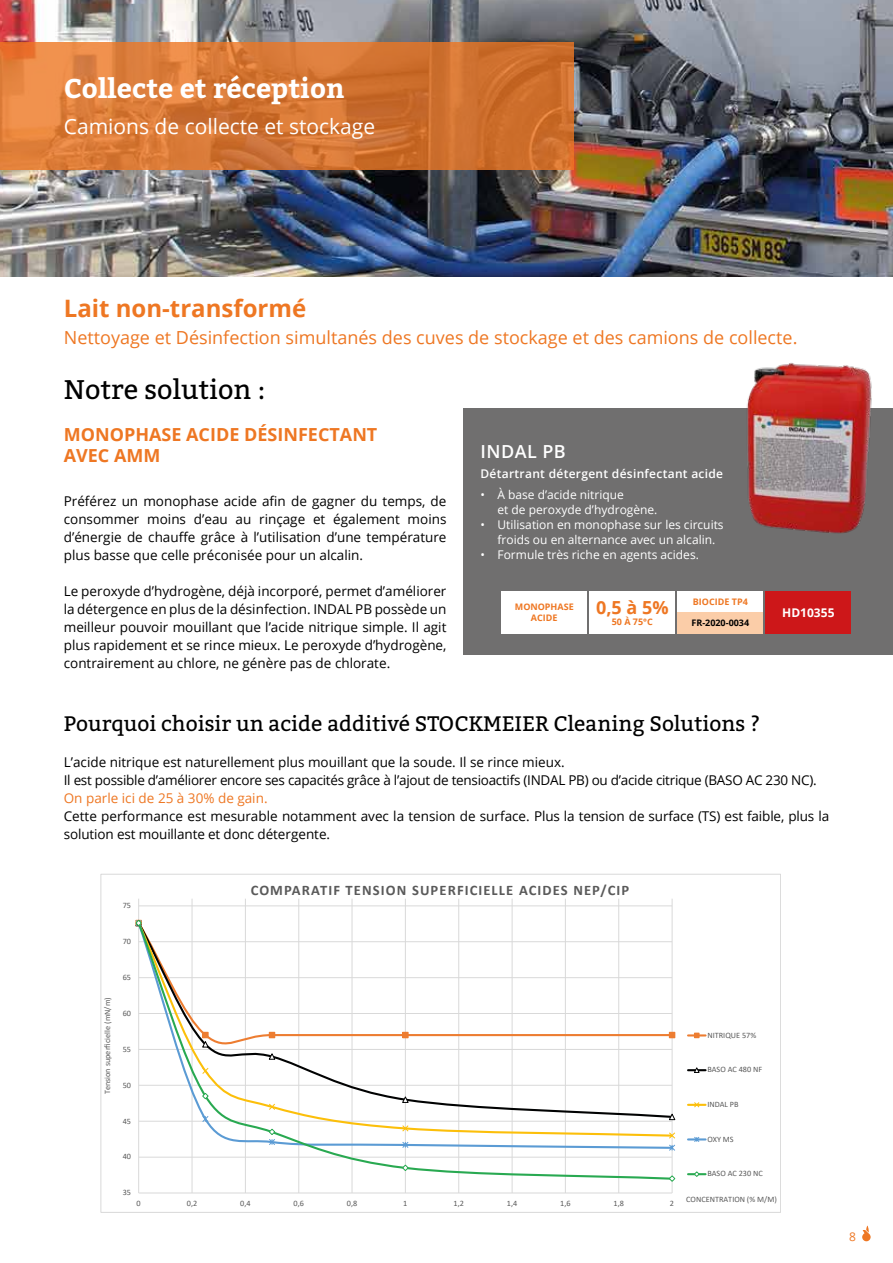
<style>
.page{position:relative;width:893px;height:1263px;background:#fff}
.page>*{position:absolute;margin:0;border:0;box-sizing:border-box;transform-origin:0 0}
.t1{font:700 27px "Bitter";color:#fff}
.t2{font:27px "Bitter";color:#000}
.t3{font:700 24px "Open Sans";color:#ee7723}
.t4{font:21px "Bitter";color:#000}
.t5{font:21px "Open Sans";color:#fff}
.t6{font:18px "Open Sans";color:#ee7723}
.t7{font:700 18px/21px "Open Sans";color:#ee7723}
.t8{font:600 18px "Open Sans";letter-spacing:.025em;color:#fff}
.t9{font:700 14.55px "Calibri";letter-spacing:.075em;color:#5a5a5a}
.t10{font:13.5px/18px "Open Sans";color:#000;text-align:justify}
.t11{font:13.5px/18px "Open Sans";letter-spacing:-.02em;color:#000}
.t12{font:13.5px "Open Sans";color:#ee7723}
.t13{font:12px/15px "Open Sans";color:#fff}
.t14{font:600 12px "Open Sans";letter-spacing:.025em;color:#fff}
.t15{font:700 12px "Open Sans";color:#fff}
.t16{font:12px "Open Sans";color:#ee7723}
.t17{font:700 9px/10.8px "Open Sans";color:#ee7723;text-align:center}
.t18{font:700 9px "Open Sans";color:#000}
.t19{font:8.25px "Calibri";color:#5a5a5a}
</style>
<div class="page">
<img style="left:0;top:0;width:893px;height:276px">
<div style="left:463px;top:408px;width:430px;height:247px;background:#706f6f"></div>
<div style="left:502px;top:591px;width:85px;height:43px;background:#fff"></div>
<div style="left:766px;top:591px;width:85px;height:43px;background:#cd1719"></div>
<div style="left:590px;top:591px;width:85px;height:43px;background:#fff"></div>
<div style="left:678px;top:591px;width:85px;height:21px;background:#fff"></div>
<div style="left:678px;top:612px;width:85px;height:22px;background:#fbcda8"></div>
<img style="left:746px;top:362px;width:126px;height:172px">
<svg style="left:0;top:43px;width:574px;height:127px;background:#d67735"></svg>
<hr style="left:139px;top:905px;width:533px;height:1px;background:#d9d9d9">
<hr style="left:672px;top:899px;width:1px;height:294px;background:#d9d9d9">
<hr style="left:618px;top:899px;width:1px;height:294px;background:#d9d9d9">
<hr style="left:565px;top:899px;width:1px;height:294px;background:#d9d9d9">
<hr style="left:512px;top:899px;width:1px;height:294px;background:#d9d9d9">
<hr style="left:458px;top:899px;width:1px;height:294px;background:#d9d9d9">
<hr style="left:405px;top:899px;width:1px;height:294px;background:#d9d9d9">
<hr style="left:352px;top:899px;width:1px;height:294px;background:#d9d9d9">
<hr style="left:298px;top:899px;width:1px;height:294px;background:#d9d9d9">
<hr style="left:245px;top:899px;width:1px;height:294px;background:#d9d9d9">
<hr style="left:192px;top:899px;width:1px;height:294px;background:#d9d9d9">
<hr style="left:138px;top:899px;width:1px;height:294px;background:#d9d9d9">
<hr style="left:139px;top:1192px;width:533px;height:1px;background:#d9d9d9">
<svg style="left:673px;top:1032px;width:2px;height:6px"></svg>
<svg style="left:673px;top:1132px;width:2px;height:19px"></svg>
<svg style="left:139px;top:920px;width:534px;height:261px"></svg>
<svg style="left:135px;top:919px;width:8px;height:8px"></svg>
<svg style="left:201px;top:1092px;width:8px;height:8px"></svg>
<svg style="left:268px;top:1128px;width:8px;height:18px"></svg>
<svg style="left:401px;top:1164px;width:8px;height:8px"></svg>
<svg style="left:668px;top:1174px;width:8px;height:8px"></svg>
<svg style="left:688px;top:1033px;width:18px;height:5px"></svg>
<svg style="left:688px;top:1067px;width:18px;height:6px"></svg>
<svg style="left:688px;top:1102px;width:18px;height:6px"></svg>
<svg style="left:688px;top:1137px;width:18px;height:5px"></svg>
<svg style="left:688px;top:1171px;width:18px;height:6px"></svg>
<svg style="left:862px;top:1225px;width:9px;height:16px"></svg>
<h1 class="t1" style="left:64px;top:71px;width:282px">Collecte et réception</h1>
<h3 class="t5" style="left:64px;top:112px;width:313px">Camions de collecte et stockage</h3>
<h2 class="t3" style="left:64px;top:291px;width:244px">Lait non-transformé</h2>
<h3 class="t6" style="left:64px;top:325px;width:735px">Nettoyage et Désinfection simultanés des cuves de stockage et des camions de collecte.</h3>
<h1 class="t2" style="left:64px;top:373px;width:203px">Notre solution :</h1>
<h3 class="t7" style="left:64px;top:424px;width:315px">MONOPHASE ACIDE DÉSINFECTANT<br>AVEC AMM</h3>
<p class="t10" style="left:64px;top:491px;width:384px">Préférez un monophase acide afin de gagner du temps, de consommer moins d’eau au rinçage et également moins d’énergie de chauffe grâce à l’utilisation d’une température plus basse que celle préconisée pour un alcalin.</p>
<p class="t10" style="left:64px;top:581px;width:384px">Le peroxyde d’hydrogène, déjà incorporé, permet d’améliorer la détergence en plus de la désinfection. INDAL PB possède un meilleur pouvoir mouillant que l’acide nitrique simple. Il agit plus rapidement et se rince mieux. Le peroxyde d’hydrogène, contrairement au chlore, ne génère pas de chlorate.</p>
<h3 class="t8" style="left:480px;top:439px;width:87px">INDAL PB</h3>
<p class="t14" style="left:480px;top:465px;width:244px">Détartrant détergent désinfectant acide</p>
<p class="t13" style="left:497px;top:487px;width:161px;text-indent:-17px">• À base d’acide nitrique<br>et de peroxyde d’hydrogène.</p>
<p class="t13" style="left:497px;top:517px;width:228px;text-indent:-17px">• Utilisation en monophase sur les circuits froids ou en alternance avec un alcalin.</p>
<p class="t13" style="left:480px;top:547px;width:220px">• Formule très riche en agents acides.</p>
<p class="t17" style="left:693px;top:596px;width:56px">BIOCIDE TP4</p>
<p class="t18" style="left:691px;top:617px;width:59px">FR-2020-0034</p>
<p class="t17" style="left:515px;top:601px;width:60px">MONOPHASE<br>ACIDE</p>
<h3 class="t7" style="left:596px;top:596px;width:74px">0,5 à 5%</h3>
<p class="t15" style="left:782px;top:604px;width:54px">HD10355</p>
<p class="t17" style="left:612px;top:616px;width:43px">50 À 75°C</p>
<h3 class="t4" style="left:64px;top:710px;width:698px">Pourquoi choisir un acide additivé STOCKMEIER Cleaning Solutions ?</h3>
<p class="t11" style="left:64px;top:752px;width:754px">L’acide nitrique est naturellement plus mouillant que la soude. Il se rince mieux.<br>Il est possible d’améliorer encore ses capacités grâce à l’ajout de tensioactifs (INDAL PB) ou d’acide citrique (BASO AC 230 NC).</p>
<p class="t12" style="left:64px;top:788px;width:205px">On parle ici de 25 à 30% de gain.</p>
<p class="t10" style="left:64px;top:806px;width:767px">Cette performance est mesurable notamment avec la tension de surface. Plus la tension de surface (TS) est faible, plus la solution est mouillante et donc détergente.</p>
<p class="t19" style="left:123px;top:900px;width:10px">75</p>
<p class="t9" style="left:251px;top:880px;width:380px">COMPARATIF TENSION SUPERFICIELLE ACIDES NEP/CIP</p>
<p class="t19" style="left:123px;top:935px;width:10px">70</p>
<p class="t19" style="left:102px;top:1094px;width:98px;rotate:-90deg">Tension superficielle (mN/m)</p>
<p class="t19" style="left:123px;top:971px;width:10px">65</p>
<p class="t19" style="left:123px;top:1007px;width:10px">60</p>
<p class="t19" style="left:123px;top:1043px;width:10px">55</p>
<p class="t19" style="left:123px;top:1079px;width:10px">50</p>
<p class="t19" style="left:123px;top:1115px;width:10px">45</p>
<p class="t19" style="left:123px;top:1151px;width:10px">40</p>
<p class="t19" style="left:123px;top:1187px;width:10px">35</p>
<p class="t19" style="left:137px;top:1197px;width:6px">0</p>
<p class="t19" style="left:187px;top:1197px;width:12px">0,2</p>
<p class="t19" style="left:240px;top:1197px;width:12px">0,4</p>
<p class="t19" style="left:294px;top:1197px;width:12px">0,6</p>
<p class="t19" style="left:347px;top:1197px;width:12px">0,8</p>
<p class="t19" style="left:403px;top:1197px;width:6px">1</p>
<p class="t19" style="left:454px;top:1197px;width:12px">1,2</p>
<p class="t19" style="left:507px;top:1197px;width:12px">1,4</p>
<p class="t19" style="left:560px;top:1197px;width:12px">1,6</p>
<p class="t19" style="left:613px;top:1197px;width:12px">1,8</p>
<p class="t19" style="left:670px;top:1197px;width:6px">2</p>
<p class="t19" style="left:707px;top:1029px;width:50px">NITRIQUE 57%</p>
<p class="t19" style="left:707px;top:1064px;width:56px">BASO AC 480 NF</p>
<p class="t19" style="left:707px;top:1099px;width:33px">INDAL PB</p>
<p class="t19" style="left:707px;top:1133px;width:28px">OXY MS</p>
<p class="t19" style="left:707px;top:1168px;width:57px">BASO AC 230 NC</p>
<p class="t19" style="left:686px;top:1194px;width:92px">CONCENTRATION (% M/M)</p>
<p class="t16" style="left:849px;top:1229px;width:8px">8</p>
</div>
